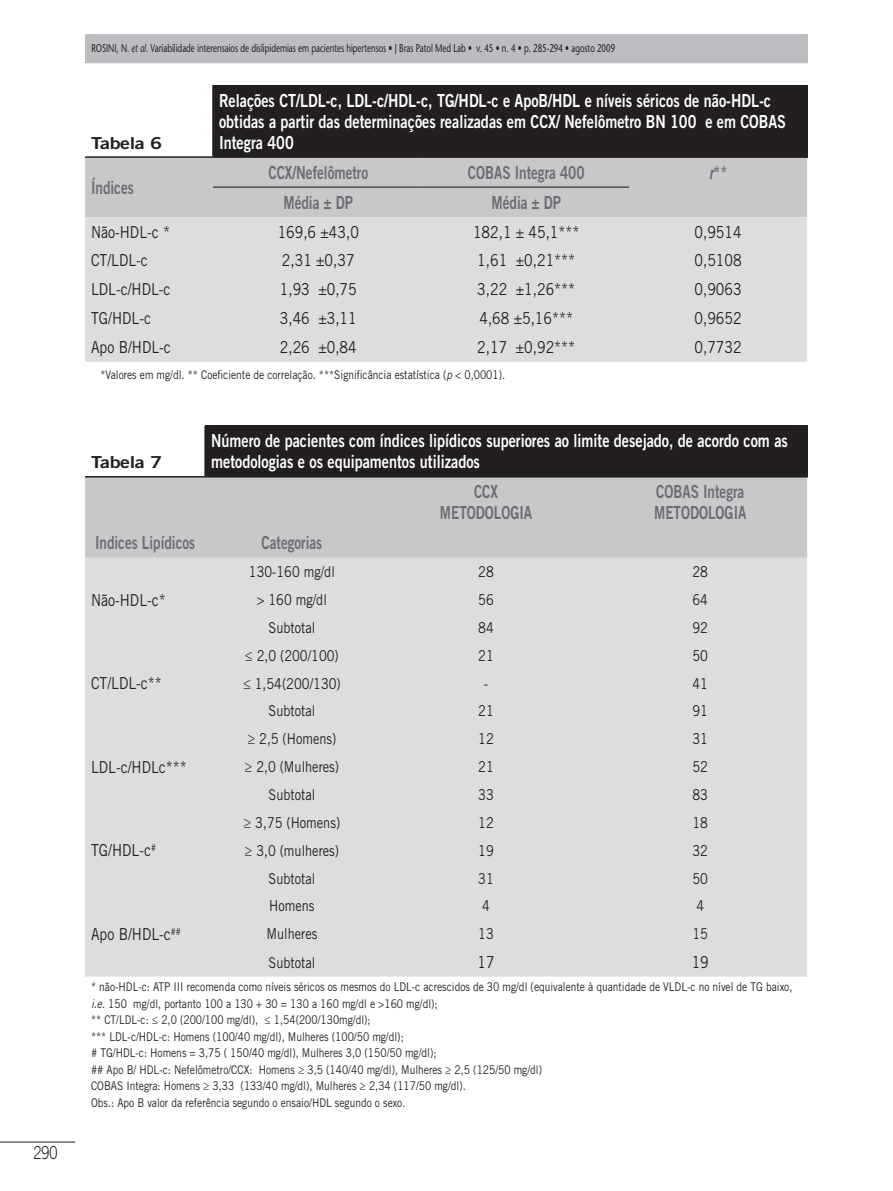
<style>
.page{position:relative;width:893px;height:1191px;background:#fff}
.page>*{position:absolute;margin:0;border:0;box-sizing:border-box;transform-origin:0 0}
.t1{font:18px/21px "Trade Gothic LT Std Bd 2";color:#fff;scale:.8 1}
.t2{font:18px/21px "Trade Gothic LT Std Bd 2";color:#6c6d70;text-align:center;scale:.75 1}
.t3{font:300 18px "Trade Gothic LT Std";color:#231f20;scale:.8 1}
.t4{font:16.5px "Trade Gothic LT Std";color:#231f20;scale:.85 1}
.t5{font:16.5px "Trade Gothic LT Std Bd 2";letter-spacing:-.02em;color:#231f20;scale:1.2 1}
.t6{font:15px "Trade Gothic LT Std";color:#231f20;scale:.85 1}
.t7{font:12px/16.5px "Trade Gothic LT Std";color:#231f20;scale:.85 1}
.t8{font:500 11.25px "Stone Sans Std";color:#231f20;scale:.7 1}
.s1{font-style:italic}
.s2{font-family:"Trade Gothic LT Std Bd 2 Obl"}
</style>
<div class="page">
<div style="left:86px;top:35px;width:721px;height:27px;background:#bcbdc0"></div>
<div style="left:85px;top:34px;width:723px;height:29px;border:2px solid #bcbdc0"></div>
<hr style="left:0;top:1141px;width:75px;height:1px;background:#231f20">
<div style="left:213px;top:85px;width:594px;height:72px;background:#231f20"></div>
<div style="left:85px;top:158px;width:722px;height:59px;background:#c7c8ca"></div>
<div style="left:85px;top:217px;width:722px;height:145px;background:#dcdddf"></div>
<hr style="left:806px;top:85px;width:2px;height:71px;background:#231f20">
<hr style="left:212px;top:85px;width:2px;height:71px;background:#231f20">
<hr style="left:85px;top:156px;width:128px;height:2px;background:#231f20">
<hr style="left:213px;top:156px;width:211px;height:2px;background:#231f20">
<hr style="left:424px;top:156px;width:205px;height:2px;background:#231f20">
<hr style="left:629px;top:156px;width:179px;height:2px;background:#231f20">
<hr style="left:213px;top:186px;width:211px;height:2px;background:#231f20">
<hr style="left:424px;top:186px;width:205px;height:2px;background:#231f20">
<div style="left:205px;top:426px;width:602px;height:51px;background:#231f20"></div>
<div style="left:85px;top:477px;width:722px;height:81px;background:#c7c8ca"></div>
<div style="left:85px;top:558px;width:722px;height:418px;background:#dcdddf"></div>
<hr style="left:806px;top:426px;width:2px;height:50px;background:#231f20">
<hr style="left:204px;top:426px;width:2px;height:50px;background:#231f20">
<hr style="left:85px;top:476px;width:120px;height:1px;background:#231f20">
<hr style="left:593px;top:476px;width:215px;height:1px;background:#231f20">
<h1 class="t3" style="left:33px;top:1141px;width:32px">290</h1>
<p class="t8" style="left:91px;top:42px;width:13px">Rosini</p>
<p class="t8" style="left:116px;top:42px;width:714px">, N. <span class="s1">et al</span>. Variabilidade interensaios de dislipidemias em pacientes hipertensos • J Bras Patol Med Lab • v. 45 • n. 4 • p. 285-294 • agosto 2009</p>
<h2 class="t5" style="left:91px;top:132px;width:61px">Tabela 6</h2>
<h1 class="t2" style="left:91px;top:176px;width:59px">Índices</h1>
<h1 class="t1" style="left:219px;top:89px;width:710px">Relações CT/LDL-c, LDL-c/HDL-c, TG/HDL-c e ApoB/HDL e níveis séricos de não-HDL-c obtidas a partir das determinações realizadas em CCX/ Nefelômetro BN 100 e em COBAS<br>Integra 400</h1>
<h1 class="t2" style="left:268px;top:161px;width:134px">CCX/Nefelômetro</h1>
<h1 class="t2" style="left:468px;top:161px;width:157px">COBAS Integra 400</h1>
<h1 class="t2" style="left:709px;top:161px;width:25px"><span class="s2">r</span>**</h1>
<h1 class="t2" style="left:283px;top:191px;width:94px">Média ± DP</h1>
<h1 class="t2" style="left:491px;top:191px;width:94px">Média ± DP</h1>
<h2 class="t4" style="left:91px;top:222px;width:95px">Não-HDL-c *</h2>
<h2 class="t4" style="left:278px;top:222px;width:97px">169,6 ±43,0</h2>
<h2 class="t4" style="left:473px;top:222px;width:127px">182,1 ± 45,1***</h2>
<h2 class="t4" style="left:695px;top:222px;width:57px">0,9514</h2>
<h2 class="t4" style="left:91px;top:251px;width:68px">CT/LDL-c</h2>
<h2 class="t4" style="left:282px;top:251px;width:87px">2,31 ±0,37</h2>
<h2 class="t4" style="left:477px;top:251px;width:117px">1,61 ±0,21***</h2>
<h2 class="t4" style="left:695px;top:251px;width:57px">0,5108</h2>
<h2 class="t4" style="left:91px;top:279px;width:95px">LDL-c/HDL-c</h2>
<h2 class="t4" style="left:280px;top:279px;width:92px">1,93 ±0,75</h2>
<h2 class="t4" style="left:477px;top:279px;width:117px">3,22 ±1,26***</h2>
<h2 class="t4" style="left:695px;top:279px;width:57px">0,9063</h2>
<h2 class="t4" style="left:91px;top:308px;width:72px">TG/HDL-c</h2>
<h2 class="t4" style="left:280px;top:308px;width:92px">3,46 ±3,11</h2>
<h2 class="t4" style="left:479px;top:308px;width:112px">4,68 ±5,16***</h2>
<h2 class="t4" style="left:695px;top:308px;width:57px">0,9652</h2>
<h2 class="t4" style="left:91px;top:337px;width:95px">Apo B/HDL-c</h2>
<h2 class="t4" style="left:280px;top:337px;width:92px">2,26 ±0,84</h2>
<h2 class="t4" style="left:477px;top:337px;width:117px">2,17 ±0,92***</h2>
<h2 class="t4" style="left:695px;top:337px;width:57px">0,7732</h2>
<p class="t7" style="left:100px;top:366px;width:478px">*Valores em mg/dl. ** Coeficiente de correlação. ***Significância estatística (<span class="s1">p</span> &lt; 0,0001).</p>
<h2 class="t5" style="left:91px;top:452px;width:61px">Tabela 7</h2>
<h1 class="t1" style="left:211px;top:430px;width:722px">Número de pacientes com índices lipídicos superiores ao limite desejado, de acordo com as metodologias e os equipamentos utilizados</h1>
<h1 class="t2" style="left:440px;top:481px;width:125px">CCX<br>METODOLOGIA</h1>
<h1 class="t2" style="left:654px;top:481px;width:125px;text-align:left">COBAS Integra<br>METODOLOGIA</h1>
<h1 class="t2" style="left:95px;top:532px;width:135px">Indices Lipídicos</h1>
<h1 class="t2" style="left:262px;top:532px;width:82px">Categorias</h1>
<h2 class="t4" style="left:91px;top:590px;width:89px">Não-HDL-c*</h2>
<h2 class="t4" style="left:91px;top:673px;width:85px">CT/LDL-c**</h2>
<h2 class="t4" style="left:91px;top:757px;width:114px">LDL-c/HDLc***</h2>
<h2 class="t4" style="left:91px;top:840px;width:78px">TG/HDL-c<sup>#</sup></h2>
<p class="t6" style="left:249px;top:563px;width:103px">130-160 mg/dl</p>
<p class="t6" style="left:478px;top:563px;width:20px">28</p>
<p class="t6" style="left:692px;top:563px;width:20px">28</p>
<p class="t6" style="left:257px;top:590px;width:84px">&gt; 160 mg/dl</p>
<p class="t6" style="left:478px;top:590px;width:20px">56</p>
<p class="t6" style="left:692px;top:590px;width:20px">64</p>
<p class="t6" style="left:269px;top:618px;width:57px">Subtotal</p>
<p class="t6" style="left:478px;top:618px;width:20px">84</p>
<p class="t6" style="left:692px;top:618px;width:20px">92</p>
<p class="t6" style="left:245px;top:646px;width:112px">≤ 2,0 (200/100)</p>
<p class="t6" style="left:478px;top:646px;width:20px">21</p>
<p class="t6" style="left:692px;top:646px;width:20px">50</p>
<p class="t6" style="left:243px;top:674px;width:117px">≤ 1,54(200/130)</p>
<p class="t6" style="left:484px;top:674px;width:6px">-</p>
<p class="t6" style="left:692px;top:674px;width:20px">41</p>
<p class="t6" style="left:269px;top:702px;width:57px">Subtotal</p>
<p class="t6" style="left:478px;top:702px;width:20px">21</p>
<p class="t6" style="left:692px;top:702px;width:20px">91</p>
<p class="t6" style="left:247px;top:730px;width:106px">≥ 2,5 (Homens)</p>
<p class="t6" style="left:478px;top:730px;width:20px">12</p>
<p class="t6" style="left:692px;top:730px;width:20px">31</p>
<p class="t6" style="left:245px;top:757px;width:113px">≥ 2,0 (Mulheres)</p>
<p class="t6" style="left:478px;top:757px;width:20px">21</p>
<p class="t6" style="left:692px;top:757px;width:20px">52</p>
<p class="t6" style="left:269px;top:785px;width:57px">Subtotal</p>
<p class="t6" style="left:478px;top:785px;width:20px">33</p>
<p class="t6" style="left:692px;top:785px;width:20px">83</p>
<p class="t6" style="left:244px;top:813px;width:115px">≥ 3,75 (Homens)</p>
<p class="t6" style="left:478px;top:813px;width:20px">12</p>
<p class="t6" style="left:692px;top:813px;width:20px">18</p>
<p class="t6" style="left:245px;top:841px;width:113px">≥ 3,0 (mulheres)</p>
<p class="t6" style="left:478px;top:841px;width:20px">19</p>
<p class="t6" style="left:692px;top:841px;width:20px">32</p>
<p class="t6" style="left:269px;top:869px;width:57px">Subtotal</p>
<p class="t6" style="left:478px;top:869px;width:20px">31</p>
<p class="t6" style="left:692px;top:869px;width:20px">50</p>
<p class="t6" style="left:269px;top:897px;width:55px">Homens</p>
<p class="t6" style="left:482px;top:897px;width:11px">4</p>
<p class="t6" style="left:696px;top:897px;width:11px">4</p>
<p class="t6" style="left:266px;top:924px;width:61px">Mulheres</p>
<p class="t6" style="left:478px;top:924px;width:20px">13</p>
<p class="t6" style="left:692px;top:924px;width:20px">15</p>
<p class="t6" style="left:269px;top:953px;width:57px">Subtotal</p>
<h2 class="t4" style="left:477px;top:952px;width:22px">17</h2>
<h2 class="t4" style="left:692px;top:952px;width:22px">19</h2>
<p class="t7" style="left:91px;top:978px;width:827px">* não-HDL-c: ATP III recomenda como níveis séricos os mesmos do LDL-c acrescidos de 30 mg/dl (equivalente à quantidade de VLDL-c no nível de TG baixo, <span class="s1">i.e</span>. 150 mg/dl, portanto 100 a 130 + 30 = 130 a 160 mg/dl e &gt;160 mg/dl);<br>** CT/LDL-c: ≤ 2,0 (200/100 mg/dl), ≤ 1,54(200/130mg/dl);<br>*** LDL-c/HDL-c: Homens (100/40 mg/dl), Mulheres (100/50 mg/dl);<br># TG/HDL-c: Homens = 3,75 ( 150/40 mg/dl), Mulheres 3,0 (150/50 mg/dl);<br>## Apo B/ HDL-c: Nefelômetro/CCX: Homens ≥ 3,5 (140/40 mg/dl), Mulheres ≥ 2,5 (125/50 mg/dl)<br>COBAS Integra: Homens ≥ 3,33 (133/40 mg/dl), Mulheres ≥ 2,34 (117/50 mg/dl).<br>Obs.: Apo B valor da referência segundo o ensaio/HDL segundo o sexo.</p>
<h2 class="t4" style="left:91px;top:924px;width:107px">Apo B/HDL-c<sup>##</sup></h2>
</div>
